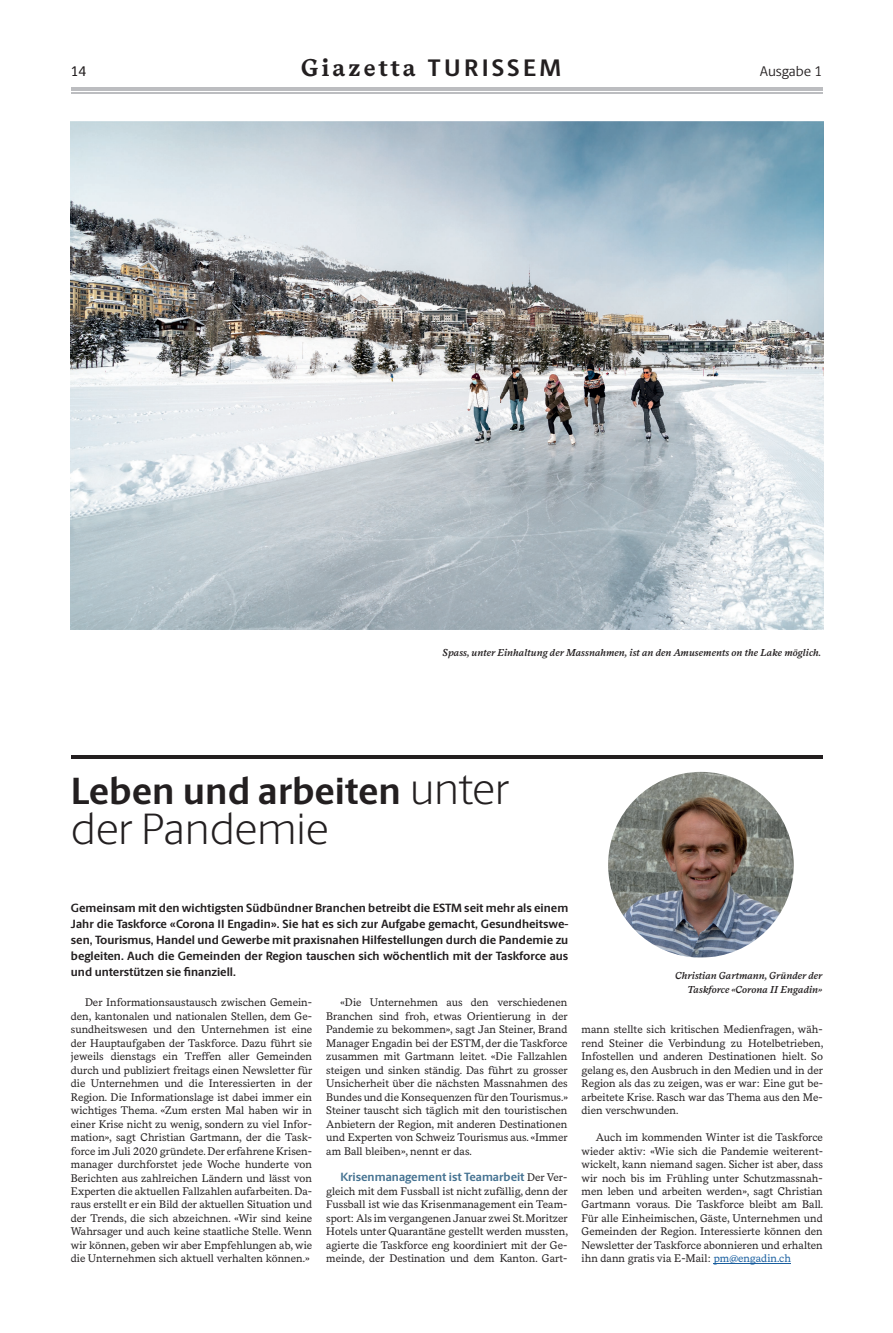
<style>
.page{position:relative;width:893px;height:1333px;background:#fff}
.page>*{position:absolute;margin:0;border:0;box-sizing:border-box;transform-origin:0 0}
.t1{font:300 44px "Berlingske Sans";color:#231f20}
.t2{font:700 38px "Berlingske Sans";color:#231f20}
.t3{font:700 24px "Messina Serif";letter-spacing:.13em;color:#231f20}
.t4{font:14px "Berlingske Sans";letter-spacing:-.01em;color:#231f20}
.t5{font:500 14px "Berlingske Sans";color:#231f20}
.t6{font:700 12px/16px "Berlingske Sans";color:#231f20;text-align:justify}
.t7{font:700 12px "Berlingske Sans";color:#467392}
.t8{font:11px/13.5px "Messina Serif";color:#231f20;text-align:justify}
.t9{font:italic 600 10px/13.5px "Messina Serif";color:#231f20;text-align:right}
.s1{font-family:"Berlingske Sans"}
.s2{font-weight:300;font-size:44px}
.s3{font-family:"Messina Serif";font-weight:400;font-size:11px;color:#231f20}
.s4{color:#175d9e}
</style>
<div class="page">
<hr style="left:71px;top:87px;width:751px;height:3px;background:#bcbdc0">
<hr style="left:71px;top:92px;width:751px;height:1px;background:#bcbdc0">
<img style="left:71px;top:122px;width:752px;height:507px">
<hr style="left:71px;top:755px;width:752px;height:2px;background:#231f20">
<hr style="left:71px;top:758px;width:752px;height:1px;background:#231f20">
<hr style="left:714px;top:1262px;width:77px;height:1px;background:#175d9e">
<img style="left:608px;top:771px;width:186px;height:186px;border-radius:93px">
<p class="t5" style="left:71px;top:60px;width:17px">14</p>
<h3 class="t3" style="left:301px;top:49px;width:261px">Giazetta <span class="s1">TURISSEM</span></h3>
<p class="t4" style="left:760px;top:61px;width:64px">Ausgabe 1</p>
<p class="t9" style="left:443px;top:645px;width:380px">Spass, unter Einhaltung der Massnahmen, ist an den Amusements on the Lake möglich.</p>
<h2 class="t2" style="left:71px;top:763px;width:439px">Leben und arbeiten <span class="s2">unter</span></h2>
<h1 class="t1" style="left:71px;top:799px;width:259px">der Pandemie</h1>
<p class="t6" style="left:71px;top:899px;width:499px">Gemeinsam mit den wichtigsten Sü dbü ndner Branchen betreibt die ESTM seit mehr als einem Jahr die Taskforce «Corona II Engadin». Sie hat es sich zur Aufgabe gemacht, Gesundheitswe&shy;sen, Tourismus, Handel und Gewerbe mit praxisnahen Hilfestellungen durch die Pandemie zu begleiten. Auch die Gemeinden der Region tauschen sich wö chentlich mit der Taskforce aus und unterstü tzen sie finanziell.</p>
<p class="t8" style="left:71px;top:995px;width:243px;text-indent:14px">Der Informationsaustausch zwischen Gemein&shy;den, kantonalen und nationalen Stellen, dem Ge&shy;sundheitswesen und den Unternehmen ist eine der Hauptaufgaben der Taskforce. Dazu führt sie jeweils dienstags ein Treffen aller Gemeinden durch und publiziert freitags einen Newsletter für die Unternehmen und die Interessierten in der Region. Die Informationslage ist dabei immer ein wichtiges Thema. «Zum ersten Mal haben wir in einer Krise nicht zu wenig, sondern zu viel Infor&shy;mation», sagt Christian Gartmann, der die Task&shy;force im Juli 2020 gründete. Der erfahrene Krisen&shy;manager durchforstet jede Woche hunderte von Berichten aus zahlreichen Ländern und lässt von Experten die aktuellen Fallzahlen aufarbeiten. Da&shy;raus erstellt er ein Bild der aktuellen Situation und der Trends, die sich abzeichnen. «Wir sind keine Wahrsager und auch keine staatliche Stelle. Wenn wir können, geben wir aber Empfehlungen ab, wie die Unternehmen sich aktuell verhalten können.»</p>
<p class="t8" style="left:326px;top:995px;width:243px;text-indent:14px">«Die Unternehmen aus den verschiedenen Branchen sind froh, etwas Orientierung in der Pandemie zu bekommen», sagt Jan Steiner, Brand Manager Engadin bei der ESTM, der die Taskforce zusammen mit Gartmann leitet. «Die Fallzahlen steigen und sinken ständig. Das führt zu grosser Unsicherheit über die nächsten Massnahmen des Bundes und die Konsequenzen für den Tourismus.» Steiner tauscht sich täglich mit den touristischen Anbietern der Region, mit anderen Destinationen und Experten von Schweiz Tourismus aus. «Immer am Ball bleiben», nennt er das.</p>
<p class="t7" style="left:340px;top:1168px;width:228px">Krisenmanagement ist Teamarbeit <span class="s3">Der Ver-</span></p>
<p class="t8" style="left:326px;top:1183px;width:243px">gleich mit dem Fussball ist nicht zufällig, denn der Fussball ist wie das Krisenmanagement ein Team&shy;sport : Als im vergangenen Januar zwei St.Moritzer Hotels unter Quarantäne gestellt werden mussten, agierte die Taskforce eng koordiniert mit der Ge&shy;meinde, der Destination und dem Kanton. Gart-</p>
<p class="t9" style="left:675px;top:968px;width:149px">Christian Gartmann, Gründer der<br>Taskforce «Corona II Engadin»</p>
<p class="t8" style="left:582px;top:1022px;width:243px">mann stellte sich kritischen Medienfragen, wäh&shy;rend Steiner die Verbindung zu Hotelbetrieben, Infostellen und anderen Destinationen hielt. So gelang es, den Ausbruch in den Medien und in der Region als das zu zeigen, was er war : Eine gut be&shy;arbeitete Krise. Rasch war das Thema aus den Me&shy;dien verschwunden.</p>
<p class="t8" style="left:582px;top:1130px;width:243px;text-indent:14px">Auch im kommenden Winter ist die Taskforce wieder aktiv : «Wie sich die Pandemie weiterent&shy;wickelt, kann niemand sagen. Sicher ist aber, dass wir noch bis im Frühling unter Schutzmassnah&shy;men leben und arbeiten werden», sagt Christian Gartmann voraus. Die Taskforce bleibt am Ball.<br>Für alle Einheimischen, Gäste, Unternehmen und Gemeinden der Region. Interessierte können den Newsletter der Taskforce abonnieren und erhalten ihn dann gratis via E-Mail : <span class="s4">pm@engadin.ch</span></p>
</div>
